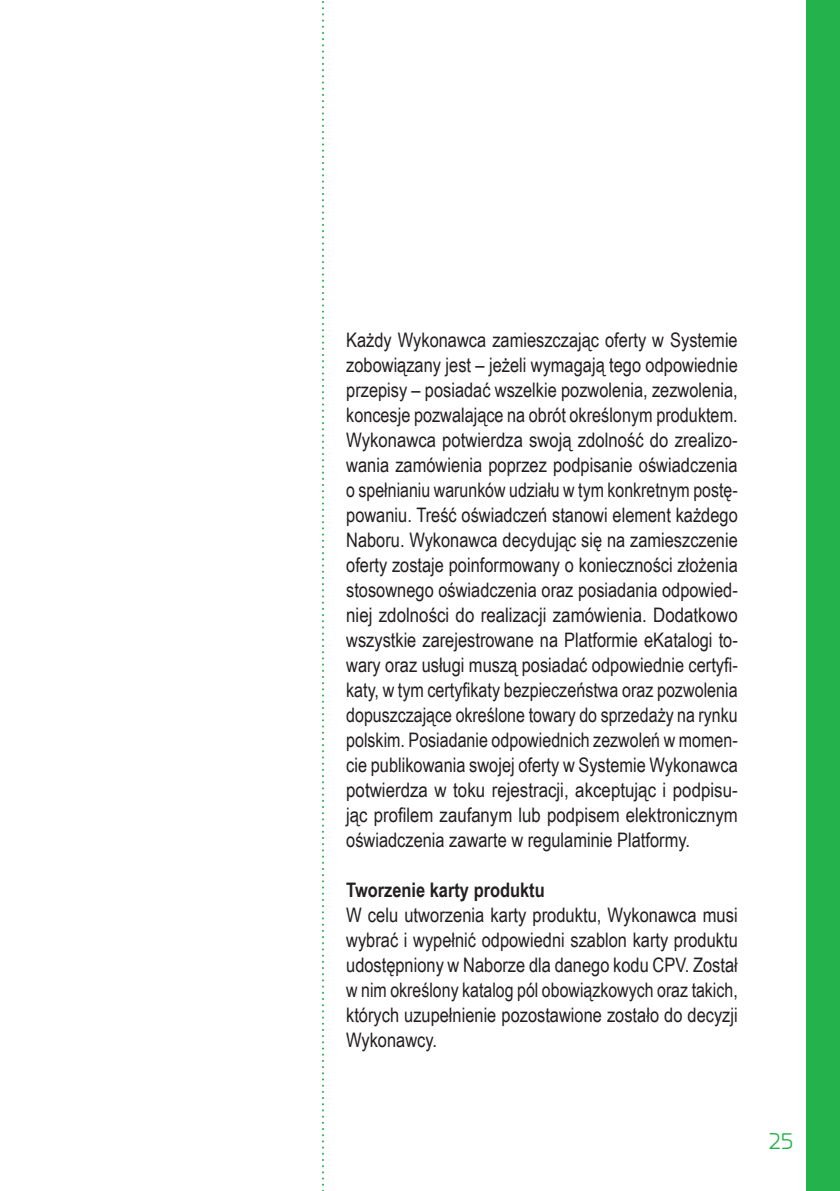
<style>
.page{position:relative;width:840px;height:1191px;background:#fff}
.page>*{position:absolute;margin:0;border:0;box-sizing:border-box;transform-origin:0 0}
.t1{font:24px "Planer";color:#23b24b}
.t2{font:20px/25px "Arial Narrow";color:#231f20;text-align:justify}
.t3{font:700 20px "Arial Narrow";color:#231f20}
</style>
<div class="page">
<div style="left:805px;top:0;width:34px;height:1191px;background:#23b24b"></div>
<svg style="left:322px;top:1px;width:2px;height:1190px"></svg>
<p class="t2" style="left:346px;top:327px;width:393px">Każdy Wykonawca zamieszczając oferty w Systemie zobowiązany jest – jeżeli wymagają tego odpowiednie przepisy – posiadać wszelkie pozwolenia, zezwolenia, koncesje pozwalające na obrót określonym produktem.<br>Wykonawca potwierdza swoją zdolność do zrealizo&shy;wania zamówienia poprzez podpisanie oświadczenia o spełnianiu warunków udziału w tym konkretnym postę&shy;powaniu. Treść oświadczeń stanowi element każdego Naboru. Wykonawca decydując się na zamieszczenie oferty zostaje poinformowany o konieczności złożenia stosownego oświadczenia oraz posiadania odpowied&shy;niej zdolności do realizacji zamówienia. Dodatkowo wszystkie zarejestrowane na Platformie eKatalogi to&shy;wary oraz usługi muszą posiadać odpowiednie certyfi&shy;katy, w tym certyfikaty bezpieczeństwa oraz pozwolenia dopuszczające określone towary do sprzedaży na rynku polskim. Posiadanie odpowiednich zezwoleń w momen&shy;cie publikowania swojej oferty w Systemie Wykonawca potwierdza w toku rejestracji, akceptując i podpisu&shy;jąc profilem zaufanym lub podpisem elektronicznym oświadczenia zawarte w regulaminie Platformy.</p>
<p class="t3" style="left:346px;top:875px;width:200px">Tworzenie karty produktu</p>
<p class="t2" style="left:346px;top:902px;width:393px">W celu utworzenia karty produktu, Wykonawca musi wybrać i wypełnić odpowiedni szablon karty produktu udostępniony w Naborze dla danego kodu CPV. Został w nim określony katalog pól obowiązkowych oraz takich, których uzupełnienie pozostawione zostało do decyzji Wykonawcy.</p>
<p class="t1" style="left:768px;top:1124px;width:26px">25</p>
</div>
